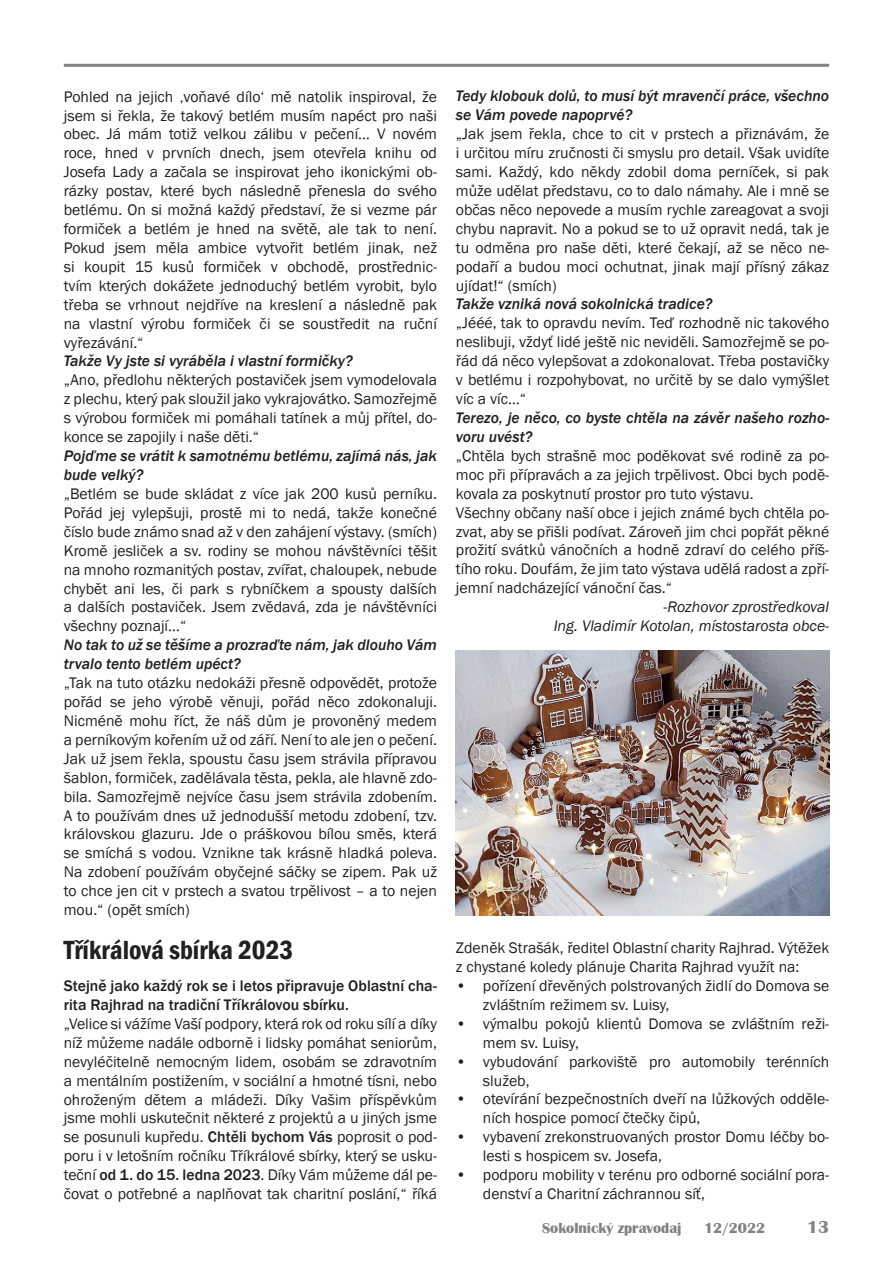
<style>
.page{position:relative;width:893px;height:1263px;background:#fff}
.page>*{position:absolute;margin:0;border:0;box-sizing:border-box;transform-origin:0 0}
.t1{font:600 condensed 27px "Franklin Gothic";color:#231f20}
.t2{font:700 18px "Britannic";color:#808285}
.t3{font:15.75px/18.9px "Franklin Gothic";color:#231f20}
.t4{font:italic 500 15.75px/18.9px "Franklin Gothic";color:#231f20}
.t5{font:500 15.75px/18.9px "Franklin Gothic";color:#231f20}
.t6{font:italic 15.75px/18.9px "Franklin Gothic";color:#231f20;text-align:right}
.t7{font:700 15px "Britannic";color:#808285}
.s1{font-weight:500}
</style>
<div class="page">
<hr style="left:64px;top:64px;width:765px;height:3px;background:#808285">
<img style="left:456px;top:650px;width:373px;height:265px">
<p class="t3" style="left:64px;top:87px;width:375px;text-align:justify">Pohled na jejich ‚voňavé dílo‘ mě natolik inspiroval, že jsem si řekla, že takový betlém musím napéct pro naši obec. Já mám totiž velkou zálibu v pečení… V novém roce, hned v prvních dnech, jsem otevřela knihu od Josefa Lady a začala se inspirovat jeho ikonickými ob&shy;rázky postav, které bych následně přenesla do svého betlému. On si možná každý představí, že si vezme pár formiček a betlém je hned na světě, ale tak to není.<br>Pokud jsem měla ambice vytvořit betlém jinak, než si koupit 15 kusů formiček v obchodě, prostřednic&shy;tvím kterých dokážete jednoduchý betlém vyrobit, bylo třeba se vrhnout nejdříve na kreslení a následně pak na vlastní výrobu formiček či se soustředit na ruční vyřezávání.“</p>
<p class="t4" style="left:64px;top:352px;width:290px">Takže Vy jste si vyráběla i vlastní formičky?</p>
<p class="t3" style="left:64px;top:371px;width:375px;text-align:justify">„Ano, předlohu některých postaviček jsem vymodelovala z plechu, který pak sloužil jako vykrajovátko. Samozřejmě s výrobou formiček mi pomáhali tatínek a můj přítel, do&shy;konce se zapojily i naše děti.“</p>
<p class="t4" style="left:64px;top:447px;width:375px">Pojďme se vrátit k samotnému betlému, zajímá nás, jak bude velký?</p>
<p class="t3" style="left:64px;top:484px;width:375px;text-align:justify">„Betlém se bude skládat z více jak 200 kusů perníku.<br>Pořád jej vylepšuji, prostě mi to nedá, takže konečné číslo bude známo snad až v den zahájení výstavy. (smích)<br>Kromě jesliček a sv. rodiny se mohou návštěvníci těšit na mnoho rozmanitých postav, zvířat, chaloupek, nebude chybět ani les, či park s rybníčkem a spousty dalších a dalších postaviček. Jsem zvědavá, zda je návštěvníci všechny poznají…“</p>
<p class="t4" style="left:64px;top:636px;width:375px">No tak to už se těšíme a prozraďte nám, jak dlouho Vám trvalo tento betlém upéct?</p>
<p class="t3" style="left:64px;top:674px;width:375px;text-align:justify">„Tak na tuto otázku nedokáži přesně odpovědět, protože pořád se jeho výrobě věnuji, pořád něco zdokonaluji.<br>Nicméně mohu říct, že náš dům je provoněný medem a perníkovým kořením už od září. Není to ale jen o pečení.<br>Jak už jsem řekla, spoustu času jsem strávila přípravou šablon, formiček, zadělávala těsta, pekla, ale hlavně zdo&shy;bila. Samozřejmě nejvíce času jsem strávila zdobením.<br>A to používám dnes už jednodušší metodu zdobení, tzv. královskou glazuru. Jde o práškovou bílou směs, která se smíchá s vodou. Vznikne tak krásně hladká poleva.<br>Na zdobení používám obyčejné sáčky se zipem. Pak už to chce jen cit v prstech a svatou trpělivost – a to nejen mou.“ (opět smích)</p>
<h1 class="t1" style="left:64px;top:932px;width:231px">Tříkrálová sbírka 2023</h1>
<p class="t5" style="left:64px;top:976px;width:375px">Stejně jako každý rok se i letos připravuje Oblastní cha&shy;rita Rajhrad na tradiční Tříkrálovou sbírku.</p>
<p class="t3" style="left:64px;top:1014px;width:375px;text-align:justify">„Velice si vážíme Vaší podpory, která rok od roku sílí a díky níž můžeme nadále odborně i lidsky pomáhat seniorům, nevyléčitelně nemocným lidem, osobám se zdravotním a mentálním postižením, v sociální a hmotné tísni, nebo ohroženým dětem a mládeži. Díky Vašim příspěvkům jsme mohli uskutečnit některé z projektů a u jiných jsme se posunuli kupředu. <span class="s1">Chtěli bychom Vás</span> poprosit o pod&shy;poru i v letošním ročníku Tříkrálové sbírky, který se usku&shy;teční <span class="s1">od 1. do 15. ledna 2023</span>. Díky Vám můžeme dál pe&shy;čovat o potřebné a naplňovat tak charitní poslání,“ říká</p>
<p class="t4" style="left:456px;top:87px;width:375px">Tedy klobouk dolů, to musí být mravenčí práce, všechno se Vám povede napoprvé?</p>
<p class="t3" style="left:456px;top:125px;width:375px;text-align:justify">„Jak jsem řekla, chce to cit v prstech a přiznávám, že i určitou míru zručnosti či smyslu pro detail. Však uvidíte sami. Každý, kdo někdy zdobil doma perníček, si pak může udělat představu, co to dalo námahy. Ale i mně se občas něco nepovede a musím rychle zareagovat a svoji chybu napravit. No a pokud se to už opravit nedá, tak je tu odměna pro naše děti, které čekají, až se něco ne&shy;podaří a budou moci ochutnat, jinak mají přísný zákaz ujídat!“ (smích)</p>
<p class="t4" style="left:456px;top:295px;width:258px">Takže vzniká nová sokolnická tradice?</p>
<p class="t3" style="left:456px;top:314px;width:375px;text-align:justify">„Jééé, tak to opravdu nevím. Teď rozhodně nic takového neslibuji, vždyť lidé ještě nic neviděli. Samozřejmě se po&shy;řád dá něco vylepšovat a zdokonalovat. Třeba postavičky v betlému i rozpohybovat, no určitě by se dalo vymýšlet víc a víc…“</p>
<p class="t4" style="left:456px;top:408px;width:375px">Terezo, je něco, co byste chtěla na závěr našeho rozho&shy;voru uvést?</p>
<p class="t3" style="left:456px;top:446px;width:375px">„Chtěla bych strašně moc poděkovat své rodině za po&shy;moc při přípravách a za jejich trpělivost. Obci bych podě&shy;kovala za poskytnutí prostor pro tuto výstavu.<br>Všechny občany naší obce i jejich známé bych chtěla po&shy;zvat, aby se přišli podívat. Zároveň jim chci popřát pěkné prožití svátků vánočních a hodně zdraví do celého příš&shy;tího roku. Doufám, že jim tato výstava udělá radost a zpří&shy;jemní nadcházející vánoční čas.“</p>
<p class="t6" style="left:554px;top:598px;width:277px">-Rozhovor zprostředkoval<br>Ing. Vladimír Kotolan, místostarosta obce-</p>
<p class="t3" style="left:456px;top:939px;width:375px">Zdeněk Strašák, ředitel Oblastní charity Rajhrad. Výtěžek z chystané koledy plánuje Charita Rajhrad využít na:</p>
<p class="t3" style="left:483px;top:976px;width:348px;text-indent:-27px">• pořízení dřevěných polstrovaných židlí do Domova se zvláštním režimem sv. Luisy,</p>
<p class="t3" style="left:483px;top:1014px;width:348px;text-indent:-27px">• výmalbu pokojů klientů Domova se zvláštním reži&shy;mem sv. Luisy,</p>
<p class="t3" style="left:483px;top:1052px;width:348px;text-indent:-27px">• vybudování parkoviště pro automobily terénních služeb,</p>
<p class="t3" style="left:483px;top:1090px;width:348px;text-indent:-27px">• otevírání bezpečnostních dveří na lůžkových odděle&shy;ních hospice pomocí čtečky čipů,</p>
<p class="t3" style="left:483px;top:1128px;width:348px;text-indent:-27px">• vybavení zrekonstruovaných prostor Domu léčby bo&shy;lesti s hospicem sv. Josefa,</p>
<p class="t3" style="left:483px;top:1166px;width:348px;text-indent:-27px">• podporu mobility v terénu pro odborné sociální pora&shy;denství a Charitní záchrannou síť,</p>
<p class="t7" style="left:542px;top:1220px;width:141px">Sokolnický zpravodaj</p>
<p class="t7" style="left:704px;top:1220px;width:63px">12/2022</p>
<p class="t2" style="left:807px;top:1217px;width:23px">13</p>
</div>
